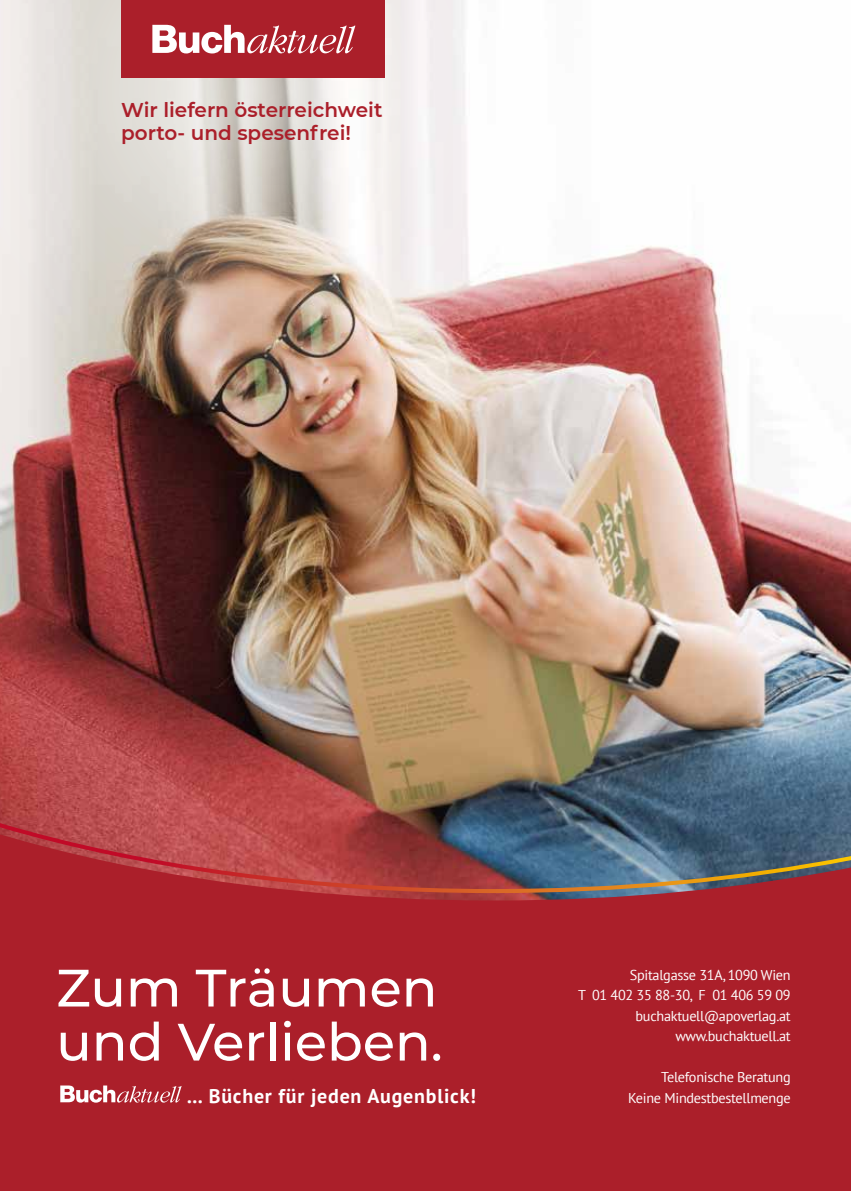
<style>
.page{position:relative;width:851px;height:1191px;background:#fff}
.page>*{position:absolute;margin:0;border:0;box-sizing:border-box;transform-origin:0 0}
.t1{font:500 52.5px/54px "Montserrat";color:#fff}
.t2{font:600 19.95px/22.8px "Montserrat";color:#ab1f2a}
.t3{font:700 19.95px "PT Sans";letter-spacing:.04em;color:#fff}
.t4{font:14.25px/20.5px "PT Sans";letter-spacing:-.02em;color:#fff;text-align:right}
</style>
<div class="page">
<img style="left:0;top:246px;width:850px;height:577px">
<svg style="left:0;top:823px;width:850px;height:7px;background:#774f5c"></svg>
<svg style="left:0;top:830px;width:850px;height:361px;background:#a42732"></svg>
<img style="left:0;top:0;width:584px;height:421px">
<div style="left:121px;top:0;width:264px;height:78px;background:#ab1f2a"></div>
<svg style="left:152px;top:25px;width:203px;height:28px"></svg>
<svg style="left:60px;top:1085px;width:121px;height:17px"></svg>
<h2 class="t2" style="left:121px;top:98px;width:263px">Wir liefern österreichweit porto- und spesenfrei!</h2>
<h1 class="t1" style="left:56px;top:958px;width:388px">Zum Träumen und Verlieben.</h1>
<p class="t4" style="left:578px;top:964px;width:214px">Spitalgasse 31A, 1090 Wien<br>T 01 402 35 88-30, F 01 406 59 09 buchaktuell@apoverlag.at www.buchaktuell.at</p>
<p class="t4" style="left:661px;top:1066px;width:131px">Telefonische Beratung</p>
<h2 class="t3" style="left:187px;top:1082px;width:291px">… Bücher für jeden Augenblick!</h2>
<p class="t4" style="left:628px;top:1087px;width:164px">Keine Mindestbestellmenge</p>
</div>
